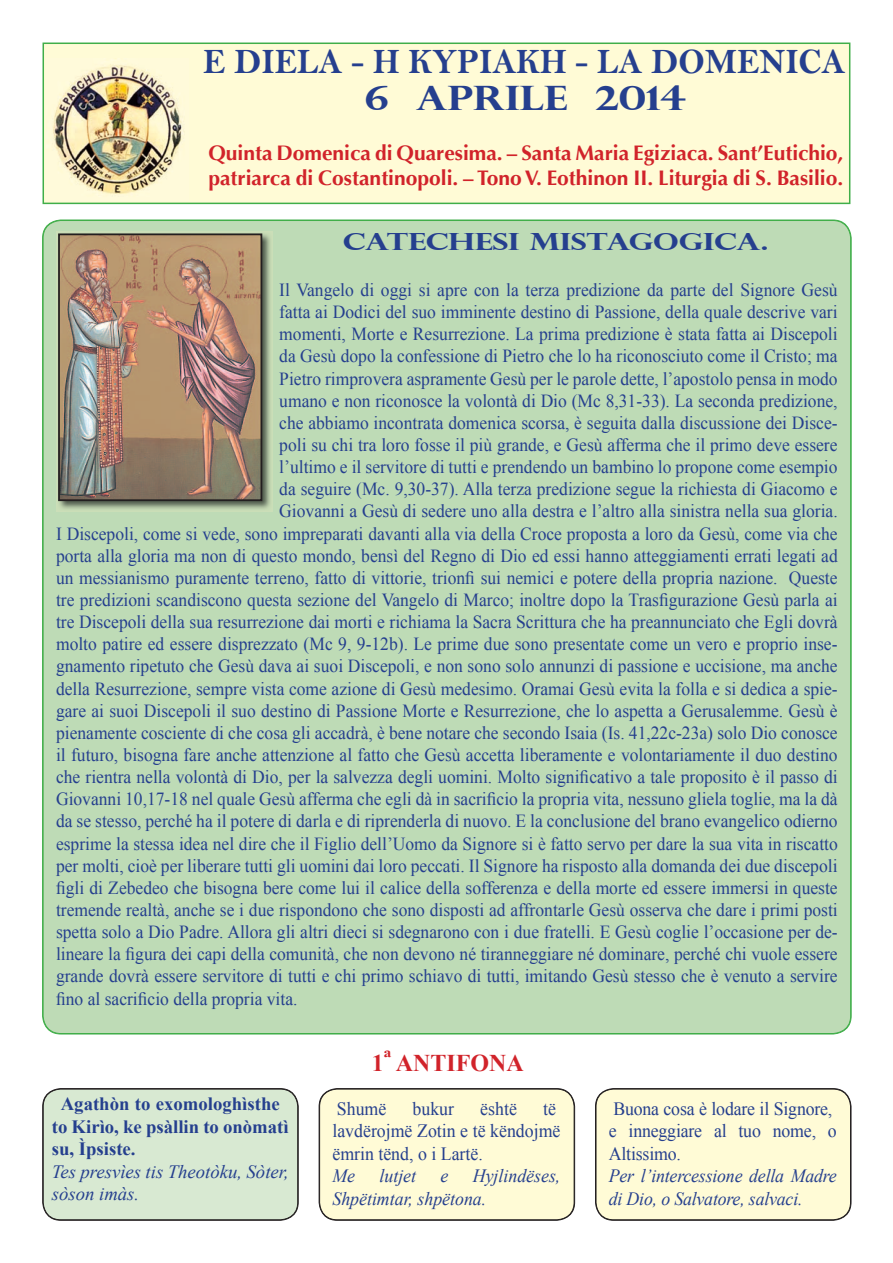
<style>
.page{position:relative;width:893px;height:1263px;background:#fff}
.page>*{position:absolute;margin:0;border:0;box-sizing:border-box;transform-origin:0 0}
.t1{font:36px "Bell MT Bold";color:#253f8e;scale:.95 1}
.t2{font:700 33.6px "Perpetua Titling";color:#253f8e;scale:1.2 1}
.t3{font:700 24px "Times New Roman";color:#d1232a}
.t4{font:700 23.7px "Perpetua Titling";letter-spacing:-.01em;color:#253f8e;scale:1.32 1}
.t5{font:700 21px/25.2px "Optima";color:#d1232a}
.t6{font:18.75px/22.5px "Times New Roman";color:#253f8e;scale:.95 1}
.t7{font:italic 18.75px/22.5px "Times New Roman";color:#253f8e;scale:.95 1}
.t8{font:700 18.75px/22.5px "Times New Roman";color:#253f8e}
.t9{font:italic 18.75px/22.5px "Times New Roman";color:#253f8e}
.t10{font:18.45px "Times New Roman";color:#253f8e;scale:.95 1}
</style>
<div class="page">
<div style="left:43px;top:220px;width:808px;height:814px;background:#bedbb6;border-radius:18px"></div>
<div style="left:43px;top:1089px;width:255px;height:131px;background:#d8e9d2;border-radius:18px"></div>
<div style="left:43px;top:1089px;width:255px;height:131px;border:1px solid #231f20;border-radius:18px"></div>
<div style="left:319px;top:1089px;width:255px;height:131px;background:#fffbd6;border-radius:18px"></div>
<div style="left:320px;top:1089px;width:254px;height:131px;border:1px solid #231f20;border-radius:18px"></div>
<div style="left:596px;top:1089px;width:255px;height:131px;background:#fffbd6;border-radius:18px"></div>
<div style="left:596px;top:1089px;width:255px;height:131px;border:1px solid #231f20;border-radius:18px"></div>
<div style="left:43px;top:43px;width:807px;height:160px;background:#fffbd6"></div>
<div style="left:43px;top:43px;width:807px;height:161px;border:2px solid #40ae49"></div>
<img style="left:53px;top:61px;width:131px;height:136px">
<img style="left:57px;top:232px;width:215px;height:279px">
<img style="left:61px;top:236px;width:198px;height:262px">
<div style="left:58px;top:233px;width:204px;height:268px;border:2px solid #231f20"></div>
<h1 class="t1" style="left:203px;top:40px;width:677px">E DIELA - H KYPIAKH - LA DOMENICA</h1>
<h2 class="t2" style="left:365px;top:77px;width:269px">6 APRILE 2014</h2>
<p class="t5" style="left:208px;top:141px;width:636px">Quinta Domenica di Quaresima. – Santa Maria Egiziaca. Sant’Eutichio, patriarca di Costantinopoli. – Tono V. Eothinon II. Liturgia di S. Basilio.</p>
<p class="t4" style="left:343px;top:227px;width:324px">CATECHESI MISTAGOGICA.</p>
<p class="t10" style="left:279px;top:277px;width:589px">Il Vangelo di oggi si apre con la terza predizione da parte del Signore Gesù</p>
<p class="t10" style="left:279px;top:300px;width:589px">fatta ai Dodici del suo imminente destino di Passione, della quale descrive vari</p>
<p class="t10" style="left:279px;top:322px;width:589px">momenti, Morte e Resurrezione. La prima predizione è stata fatta ai Discepoli</p>
<p class="t10" style="left:279px;top:344px;width:589px">da Gesù dopo la confessione di Pietro che lo ha riconosciuto come il Cristo; ma</p>
<p class="t10" style="left:279px;top:366px;width:589px">Pietro rimprovera aspramente Gesù per le parole dette, l’apostolo pensa in modo</p>
<p class="t10" style="left:279px;top:388px;width:589px">umano e non riconosce la volontà di Dio (Mc 8,31-33). La seconda predizione,</p>
<p class="t10" style="left:279px;top:410px;width:589px">che abbiamo incontrata domenica scorsa, è seguita dalla discussione dei Disce-</p>
<p class="t10" style="left:279px;top:432px;width:589px">poli su chi tra loro fosse il più grande, e Gesù afferma che il primo deve essere</p>
<p class="t10" style="left:279px;top:455px;width:589px">l’ultimo e il servitore di tutti e prendendo un bambino lo propone come esempio</p>
<p class="t10" style="left:279px;top:477px;width:589px">da seguire (Mc. 9,30-37). Alla terza predizione segue la richiesta di Giacomo e</p>
<p class="t10" style="left:279px;top:499px;width:589px">Giovanni a Gesù di sedere uno alla destra e l’altro alla sinistra nella sua gloria.</p>
<p class="t10" style="left:56px;top:521px;width:824px">I Discepoli, come si vede, sono impreparati davanti alla via della Croce proposta a loro da Gesù, come via che</p>
<p class="t10" style="left:56px;top:543px;width:824px">porta alla gloria ma non di questo mondo, bensì del Regno di Dio ed essi hanno atteggiamenti errati legati ad</p>
<p class="t10" style="left:56px;top:565px;width:824px">un messianismo puramente terreno, fatto di vittorie, trionfi sui nemici e potere della propria nazione. Queste</p>
<p class="t10" style="left:56px;top:587px;width:824px">tre predizioni scandiscono questa sezione del Vangelo di Marco; inoltre dopo la Trasfigurazione Gesù parla ai</p>
<p class="t10" style="left:56px;top:609px;width:824px">tre Discepoli della sua resurrezione dai morti e richiama la Sacra Scrittura che ha preannunciato che Egli dovrà</p>
<p class="t10" style="left:56px;top:632px;width:824px">molto patire ed essere disprezzato (Mc 9, 9-12b). Le prime due sono presentate come un vero e proprio inse-</p>
<p class="t10" style="left:56px;top:654px;width:824px">gnamento ripetuto che Gesù dava ai suoi Discepoli, e non sono solo annunzi di passione e uccisione, ma anche</p>
<p class="t10" style="left:56px;top:676px;width:824px">della Resurrezione, sempre vista come azione di Gesù medesimo. Oramai Gesù evita la folla e si dedica a spie-</p>
<p class="t10" style="left:56px;top:698px;width:824px">gare ai suoi Discepoli il suo destino di Passione Morte e Resurrezione, che lo aspetta a Gerusalemme. Gesù è</p>
<p class="t10" style="left:56px;top:720px;width:824px">pienamente cosciente di che cosa gli accadrà, è bene notare che secondo Isaia (Is. 41,22c-23a) solo Dio conosce</p>
<p class="t10" style="left:56px;top:742px;width:824px">il futuro, bisogna fare anche attenzione al fatto che Gesù accetta liberamente e volontariamente il duo destino</p>
<p class="t10" style="left:56px;top:764px;width:824px">che rientra nella volontà di Dio, per la salvezza degli uomini. Molto significativo a tale proposito è il passo di</p>
<p class="t10" style="left:56px;top:787px;width:824px">Giovanni 10,17-18 nel quale Gesù afferma che egli dà in sacrificio la propria vita, nessuno gliela toglie, ma la dà</p>
<p class="t10" style="left:56px;top:809px;width:824px">da se stesso, perché ha il potere di darla e di riprenderla di nuovo. E la conclusione del brano evangelico odierno</p>
<p class="t10" style="left:56px;top:831px;width:824px">esprime la stessa idea nel dire che il Figlio dell’Uomo da Signore si è fatto servo per dare la sua vita in riscatto</p>
<p class="t10" style="left:56px;top:853px;width:824px">per molti, cioè per liberare tutti gli uomini dai loro peccati. Il Signore ha risposto alla domanda dei due discepoli</p>
<p class="t10" style="left:56px;top:875px;width:824px">figli di Zebedeo che bisogna bere come lui il calice della sofferenza e della morte ed essere immersi in queste</p>
<p class="t10" style="left:56px;top:897px;width:824px">tremende realtà, anche se i due rispondono che sono disposti ad affrontarle Gesù osserva che dare i primi posti</p>
<p class="t10" style="left:56px;top:919px;width:824px">spetta solo a Dio Padre. Allora gli altri dieci si sdegnarono con i due fratelli. E Gesù coglie l’occasione per de-</p>
<p class="t10" style="left:56px;top:942px;width:824px">lineare la figura dei capi della comunità, che non devono né tiranneggiare né dominare, perché chi vuole essere</p>
<p class="t10" style="left:56px;top:964px;width:824px">grande dovrà essere servitore di tutti e chi primo schiavo di tutti, imitando Gesù stesso che è venuto a servire</p>
<p class="t10" style="left:56px;top:986px;width:256px">fino al sacrificio della propria vita.</p>
<p class="t8" style="left:52px;top:1092px;width:238px;text-indent:9px">Agathòn to exomologhìsthe to Kirìo, ke psàllin to onòmatì su, Ìpsiste.</p>
<p class="t9" style="left:52px;top:1160px;width:238px">Tes presvìes tis Theotòku, Sòter, sòson imàs.</p>
<h3 class="t3" style="left:372px;top:1047px;width:153px">1ª ANTIFONA</h3>
<p class="t6" style="left:337px;top:1097px;width:54px">Shumë</p>
<p class="t6" style="left:413px;top:1097px;width:45px">bukur</p>
<p class="t6" style="left:480px;top:1097px;width:40px">është</p>
<p class="t6" style="left:332px;top:1097px;width:241px;text-indent:211px">të lavdërojmë Zotin e të këndojmë ëmrin tënd, o i Lartë.</p>
<p class="t7" style="left:332px;top:1164px;width:25px">Me</p>
<p class="t7" style="left:380px;top:1164px;width:40px">lutjet</p>
<p class="t7" style="left:441px;top:1164px;width:10px">e</p>
<p class="t7" style="left:332px;top:1164px;width:241px;text-indent:140px">Hyjlindëses,<br>Shpëtimtar, shpëtona.</p>
<p class="t6" style="left:609px;top:1097px;width:242px">Buona cosa è lodare il Signore, e inneggiare al tuo nome, o<br>Altissimo.</p>
<p class="t7" style="left:609px;top:1164px;width:242px">Per l’intercessione della Madre di Dio, o Salvatore, salvaci.</p>
</div>
